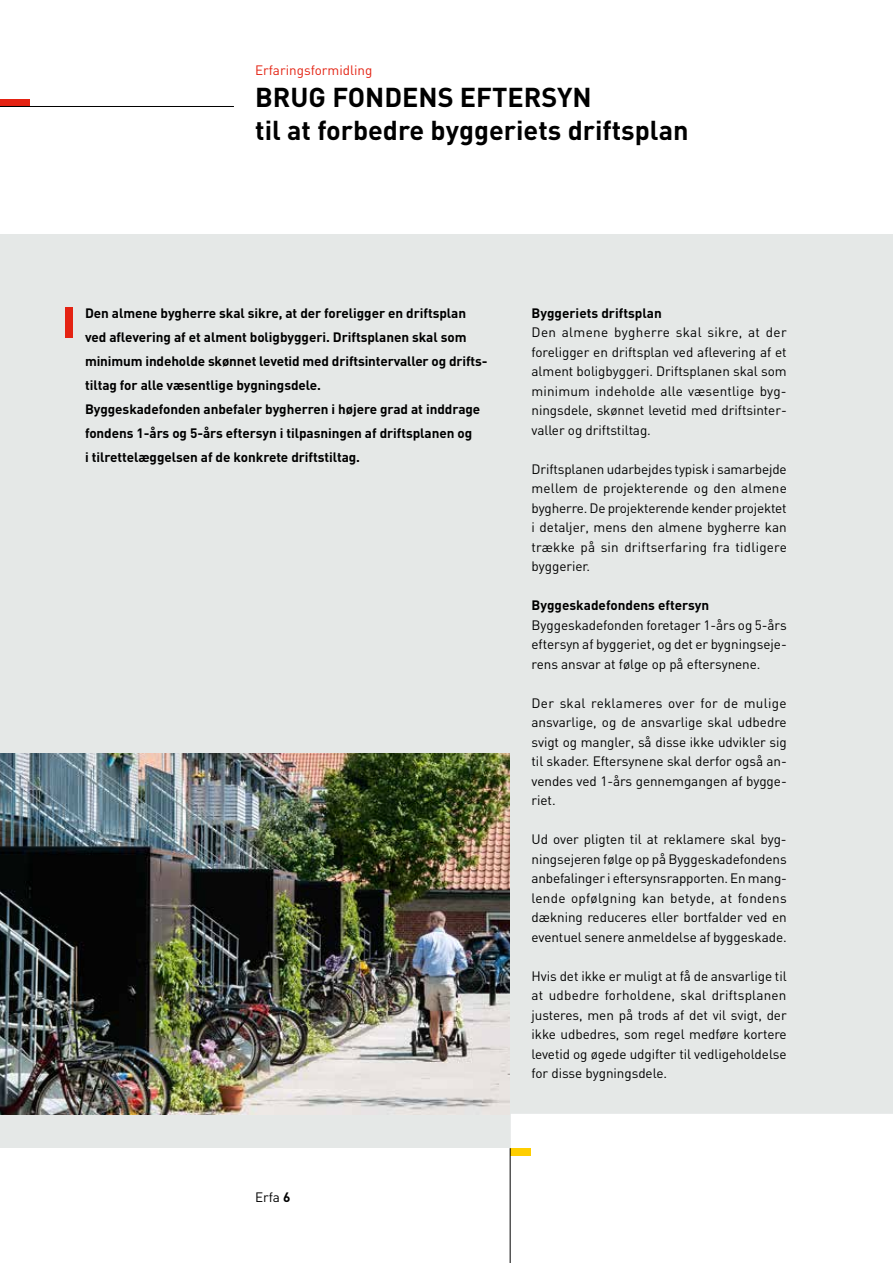
<style>
.page{position:relative;width:893px;height:1263px;background:#fff}
.page>*{position:absolute;margin:0;border:0;box-sizing:border-box;transform-origin:0 0}
.t1{font:700 27px/32.4px "DIN";color:#000}
.t2{font:13.5px/19.5px "DIN";letter-spacing:-.005em;color:#000;text-align:justify}
.t3{font:700 13.5px/24px "DIN";letter-spacing:-.005em;color:#000}
.t4{font:13.5px "DIN";color:#e42313}
.s1{font-weight:700}
</style>
<div class="page">
<div style="left:0;top:234px;width:893px;height:914px;background:#e5e8e7"></div>
<div style="left:511px;top:1114px;width:382px;height:42px;background:#fff"></div>
<div style="left:510px;top:1148px;width:21px;height:7px;background:#ffce00"></div>
<hr style="left:510px;top:1148px;width:1px;height:115px;background:#000">
<div style="left:0;top:99px;width:30px;height:7px;background:#e42313"></div>
<hr style="left:0;top:106px;width:234px;height:1px;background:#000">
<div style="left:65px;top:307px;width:7px;height:31px;background:#e42313"></div>
<img style="left:0;top:753px;width:510px;height:361px">
<p class="t4" style="left:255px;top:61px;width:119px">Erfaringsformidling</p>
<h1 class="t1" style="left:255px;top:80px;width:435px">brug fondens eftersyn<br>til at forbedre byggeriets driftsplan</h1>
<p class="t3" style="left:85px;top:300px;width:402px">Den almene bygherre skal sikre, at der foreligger en driftsplan ved aflevering af et alment boligbyggeri. Driftsplanen skal som minimum indeholde skønnet levetid med driftsintervaller og drifts&shy;tiltag for alle væsentlige bygningsdele.<br>Byggeskadefonden anbefaler bygherren i højere grad at inddrage fondens 1-års og 5-års eftersyn i tilpasningen af driftsplanen og<br>i tilrettelæggelsen af de konkrete driftstiltag.</p>
<p class="t3" style="left:532px;top:300px;width:132px">Byggeriets driftsplan</p>
<p class="t2" style="left:532px;top:322px;width:257px">Den almene bygherre skal sikre, at der foreligger en driftsplan ved aflevering af et alment boligbyggeri. Driftsplanen skal som minimum indeholde alle væsentlige byg&shy;ningsdele, skønnet levetid med driftsinter&shy;valler og driftstiltag.</p>
<p class="t2" style="left:532px;top:459px;width:257px">Driftsplanen udarbejdes typisk i samarbejde mellem de projekterende og den almene bygherre. De projekterende kender projektet i detaljer, mens den almene bygherre kan trække på sin driftserfaring fra tidligere byggerier.</p>
<p class="t3" style="left:532px;top:593px;width:179px">Byggeskadefondens eftersyn</p>
<p class="t2" style="left:532px;top:615px;width:257px">Byggeskadefonden foretager 1-års og 5-års eftersyn af byggeriet, og det er bygningseje&shy;rens ansvar at følge op på eftersynene.</p>
<p class="t2" style="left:532px;top:693px;width:257px">Der skal reklameres over for de mulige ansvarlige, og de ansvarlige skal udbedre svigt og mangler, så disse ikke udvikler sig til skader. Eftersynene skal derfor også an&shy;vendes ved 1-års gennemgangen af bygge&shy;riet.</p>
<p class="t2" style="left:532px;top:829px;width:257px">Ud over pligten til at reklamere skal byg&shy;ningsejeren følge op på Byggeskadefondens anbefalinger i eftersynsrapporten. En mang&shy;lende opfølgning kan betyde, at fondens dækning reduceres eller bortfalder ved en eventuel senere anmeldelse af byggeskade.</p>
<p class="t2" style="left:532px;top:966px;width:257px">Hvis det ikke er muligt at få de ansvarlige til at udbedre forholdene, skal driftsplanen justeres, men på trods af det vil svigt, der ikke udbedres, som regel medføre kortere levetid og øgede udgifter til vedligeholdelse for disse bygningsdele.</p>
<p class="t2" style="left:255px;top:1187px;width:37px">Erfa <span class="s1">6</span></p>
</div>
